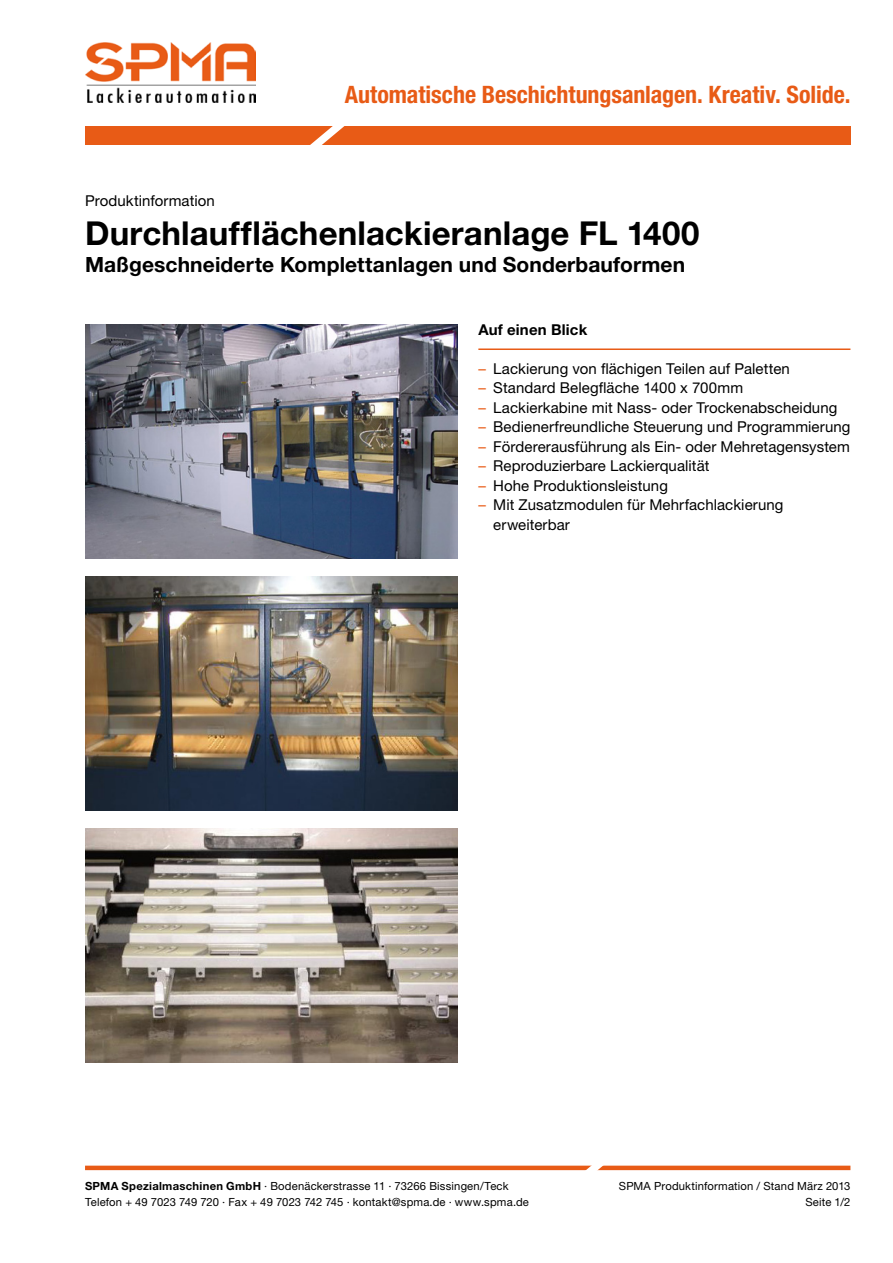
<style>
.page{position:relative;width:893px;height:1263px;background:#fff}
.page>*{position:absolute;margin:0;border:0;box-sizing:border-box;transform-origin:0 0}
.t1{font:700 33px "Helvetica Neue LT Pro";letter-spacing:.005em;color:#000}
.t2{font:700 condensed 24px "Helvetica Neue LT Pro";letter-spacing:-.005em;color:#e85b16}
.t3{font:700 21px "Helvetica Neue LT Pro";letter-spacing:.005em;color:#000}
.t4{font:15px/19.5px "Helvetica Neue LT Pro";letter-spacing:.005em;color:#000}
.t5{font:700 15px "Helvetica Neue LT Pro";letter-spacing:.015em;color:#000}
.t6{font:11.25px/16.5px "Helvetica Neue LT Pro";letter-spacing:.015em;color:#000}
.s1{color:#e85b16}
.s2{font-weight:700}
</style>
<div class="page">
<div style="left:85px;top:126px;width:765px;height:18px;background:#e85b16"></div>
<svg style="left:288px;top:126px;width:79px;height:19px"></svg>
<img style="left:85px;top:43px;width:170px;height:60px">
<img style="left:85px;top:324px;width:372px;height:234px">
<img style="left:85px;top:576px;width:372px;height:234px">
<img style="left:85px;top:828px;width:372px;height:234px">
<hr style="left:85px;top:1166px;width:765px;height:4px;background:#e85b16">
<svg style="left:563px;top:1165px;width:79px;height:6px"></svg>
<hr style="left:478px;top:348px;width:372px;height:2px;background:#e85b16">
<h2 class="t2" style="left:345px;top:80px;width:507px">Automatische Beschichtungsanlagen. Kreativ. Solide.</h2>
<p class="t4" style="left:85px;top:191px;width:131px">Produktinformation</p>
<h1 class="t1" style="left:85px;top:213px;width:616px">Durchlaufflächenlackieranlage FL 1400</h1>
<h3 class="t3" style="left:85px;top:252px;width:602px">Maßgeschneiderte Komplettanlagen und Sonderbauformen</h3>
<p class="t5" style="left:478px;top:320px;width:110px">Auf einen Blick</p>
<p class="t4" style="left:478px;top:358px;width:313px"><span class="s1">–</span> Lackierung von flächigen Teilen auf Paletten</p>
<p class="t4" style="left:478px;top:378px;width:266px"><span class="s1">–</span> Standard Belegfläche 1400 x 700mm</p>
<p class="t4" style="left:478px;top:397px;width:360px"><span class="s1">–</span> Lackierkabine mit Nass- oder Trockenabscheidung</p>
<p class="t4" style="left:478px;top:417px;width:374px"><span class="s1">–</span> Bedienerfreundliche Steuerung und Programmierung</p>
<p class="t4" style="left:478px;top:436px;width:373px"><span class="s1">–</span> Fördererausführung als Ein- oder Mehretagensystem</p>
<p class="t4" style="left:478px;top:456px;width:233px"><span class="s1">–</span> Reproduzierbare Lackierqualität</p>
<p class="t4" style="left:478px;top:475px;width:191px"><span class="s1">–</span> Hohe Produktionsleistung</p>
<p class="t4" style="left:493px;top:495px;width:292px;text-indent:-15px"><span class="s1">–</span> Mit Zusatzmodulen für Mehrfachlackierung erweiterbar</p>
<p class="t6" style="left:85px;top:1177px;width:445px"><span class="s2">SPMA Spezialmaschinen GmbH</span> · Bodenäckerstrasse 11 · 73266 Bissingen/Teck<br>Telefon + 49 7023 749 720 · Fax + 49 7023 742 745 · kontakt@spma.de · www.spma.de</p>
<p class="t6" style="left:619px;top:1177px;width:233px;text-align:right">SPMA Produktinformation / Stand März 2013<br>Seite 1/2</p>
</div>
